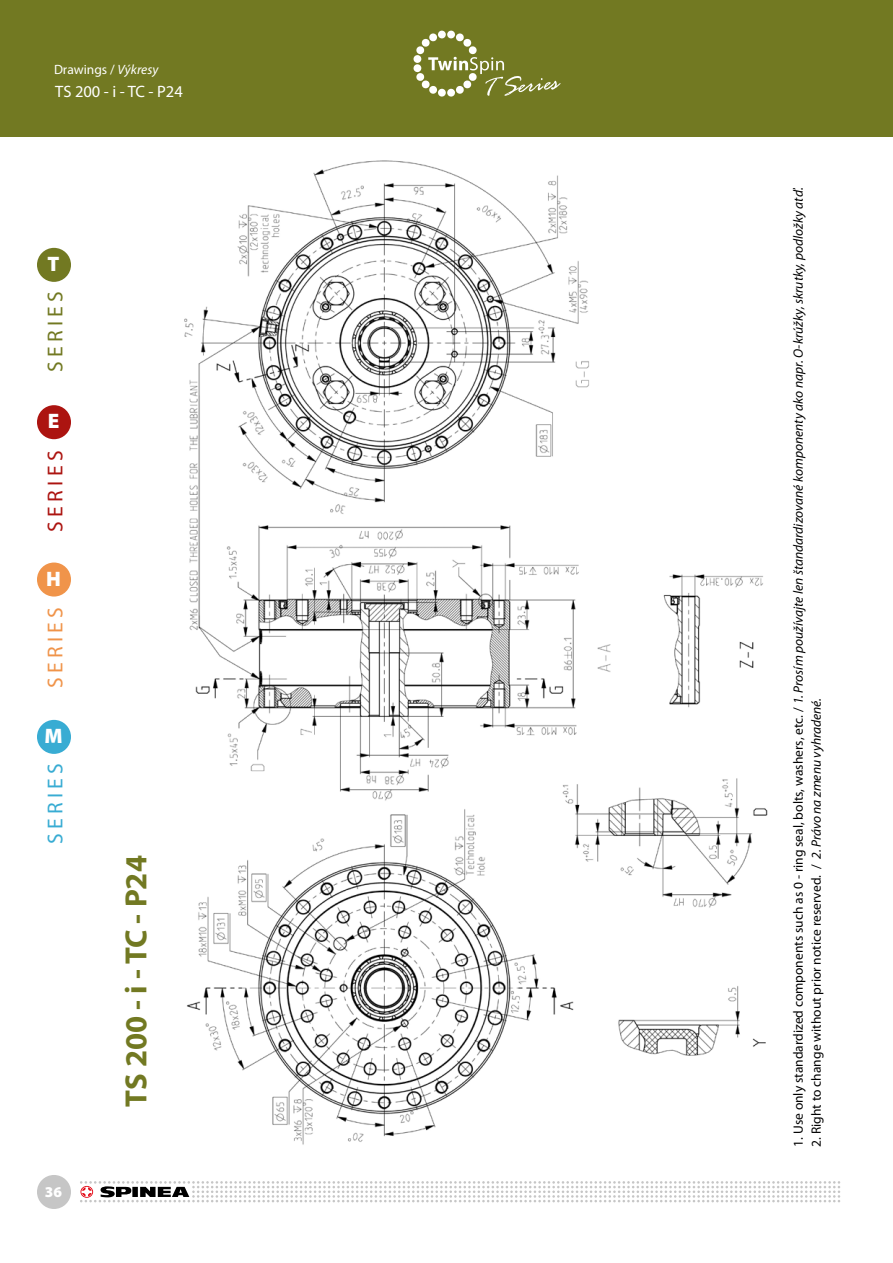
<style>
.page{position:relative;width:893px;height:1263px;background:#fff}
.page>*{position:absolute;margin:0;border:0;box-sizing:border-box;transform-origin:0 0}
.t1{font:700 30.75px "Myriad Pro";color:#727922}
.t2{font:21.6px "Myriad Pro";letter-spacing:.2em;color:#727922}
.t3{font:21.6px "Myriad Pro";letter-spacing:.2em;color:#ac1410}
.t4{font:21.6px "Myriad Pro";letter-spacing:.2em;color:#f0944a}
.t5{font:21.6px "Myriad Pro";letter-spacing:.2em;color:#38acd3}
.t6{font:900 21px "Myriad Pro";color:#fff}
.t7{font:16.5px "Myriad Pro";color:#fff}
.t8{font:900 15px "Myriad Pro";color:#fff}
.t9{font:italic 13.5px "Myriad Pro";color:#000}
.t10{font:13.5px "Myriad Pro";color:#000}
.t11{font:13.5px "Myriad Pro";color:#fff}
.s1{font-style:italic}
.s2{font-style:normal}
</style>
<div class="page">
<img style="left:184px;top:160px;width:584px;height:985px">
<div style="left:0;top:0;width:893px;height:136px;background:#727922"></div>
<div style="left:37px;top:1175px;width:34px;height:34px;background:#c6c6c6;border-radius:50%"></div>
<svg style="left:80px;top:1181px;width:760px;height:21px"></svg>
<svg style="left:413px;top:55px;width:9px;height:8px"></svg>
<svg style="left:413px;top:64px;width:9px;height:8px"></svg>
<div style="left:447px;top:31px;width:8px;height:8px;background:#fff;border-radius:50%"></div>
<div style="left:438px;top:31px;width:8px;height:8px;background:#fff;border-radius:50%"></div>
<svg style="left:416px;top:33px;width:144px;height:63px"></svg>
<div style="left:37px;top:248px;width:34px;height:34px;background:#727922;border-radius:50%"></div>
<div style="left:37px;top:405px;width:34px;height:34px;background:#ac1410;border-radius:50%"></div>
<div style="left:37px;top:562px;width:34px;height:34px;background:#f0944a;border-radius:50%"></div>
<div style="left:37px;top:720px;width:34px;height:34px;background:#38acd3;border-radius:50%"></div>
<p class="t11" style="left:54px;top:61px;width:106px">Drawings / <span class="s1">Výkresy</span></p>
<p class="t7" style="left:55px;top:82px;width:129px">TS 200 - i - TC - P24</p>
<h3 class="t6" style="left:48px;top:252px;width:13px">T</h3>
<h2 class="t2" style="left:42px;top:372px;width:82px;rotate:-90deg">SERIES</h2>
<h3 class="t6" style="left:48px;top:409px;width:13px">E</h3>
<h2 class="t3" style="left:42px;top:532px;width:82px;rotate:-90deg">SERIES</h2>
<h3 class="t6" style="left:46px;top:567px;width:16px">H</h3>
<h2 class="t4" style="left:42px;top:688px;width:82px;rotate:-90deg">SERIES</h2>
<h3 class="t6" style="left:44px;top:724px;width:20px">M</h3>
<h2 class="t5" style="left:42px;top:844px;width:82px;rotate:-90deg">SERIES</h2>
<p class="t8" style="left:45px;top:1183px;width:19px">36</p>
<h1 class="t1" style="left:116px;top:1107px;width:253px;rotate:-90deg">TS 200 - i - TC - P24</h1>
<p class="t9" style="left:790px;top:1147px;width:960px;rotate:-90deg"><span class="s2">1. Use only standardized components such as 0 - ring seal, bolts, washers, etc. /</span> 1. Prosím používajte len štandardizované komponenty ako napr. O-krúžky, skrutky, podložky atď.</p>
<p class="t10" style="left:808px;top:1147px;width:450px;rotate:-90deg">2. Right to change without prior notice reserved. / <span class="s1">2. Právo na zmenu vyhradené.</span></p>
</div>
